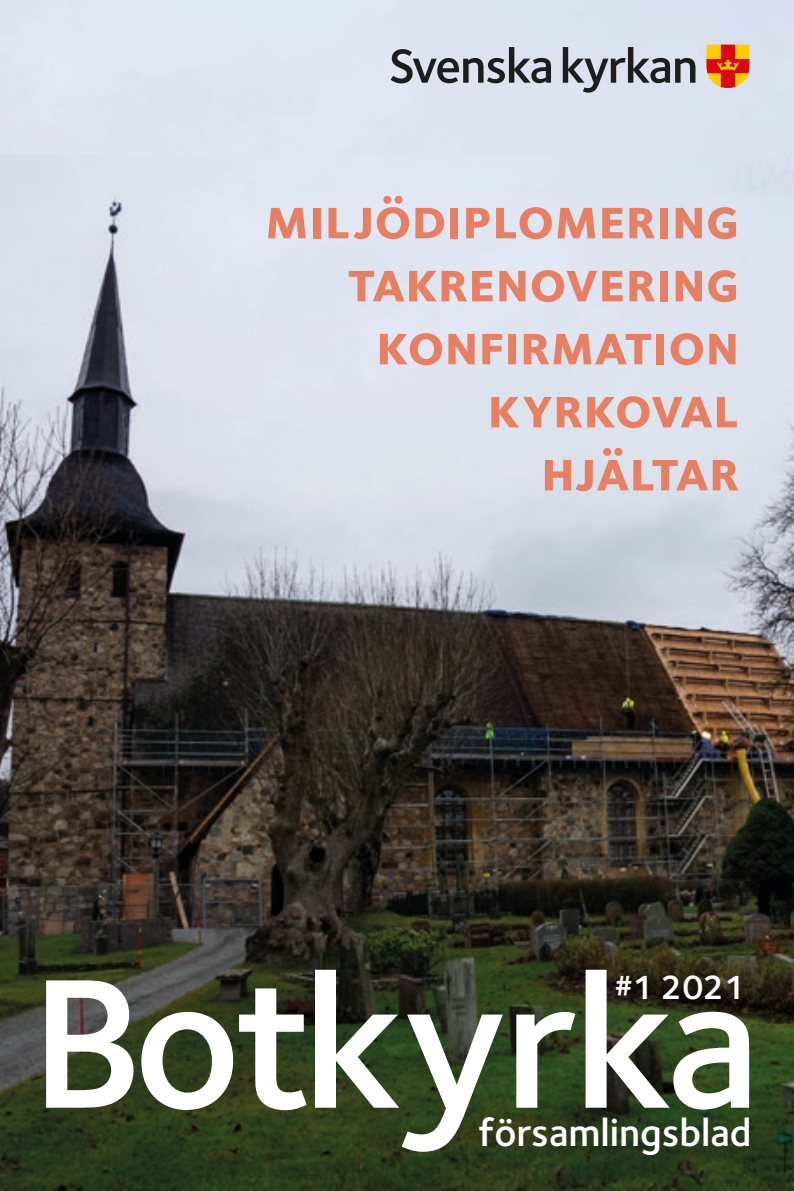
<style>
.page{position:relative;width:794px;height:1191px;background:#fff}
.page>*{position:absolute;margin:0;border:0;box-sizing:border-box;transform-origin:0 0}
.t1{font:600 190.75px "Foundry Sterling";letter-spacing:-.035em;color:#fff}
.t2{font:57.75px "Foundry Sterling Bold Expert";color:#e78063}
.t3{font:600 39.38px "Foundry Sterling";color:#fff}
.t4{font:600 34.65px "Foundry Sterling";color:#fff}
</style>
<div class="page">
<img style="left:0;top:155px;width:794px;height:1036px">
<svg style="left:391px;top:47px;width:160px;height:36px;background:#989ba3"></svg>
<svg style="left:563px;top:47px;width:132px;height:46px;background:#a4a9b1"></svg>
<svg style="left:706px;top:45px;width:43px;height:43px;background:#e96e22"></svg>
<p class="t2" style="left:265px;top:184px;width:476px">miljödiplomering</p>
<p class="t2" style="left:347px;top:247px;width:394px">takrenovering</p>
<p class="t2" style="left:376px;top:310px;width:365px">konfirmation</p>
<p class="t2" style="left:487px;top:373px;width:253px">kyrkoval</p>
<p class="t2" style="left:541px;top:436px;width:200px">hjältar</p>
<p class="t1" style="left:32px;top:930px;width:730px">Botkyrka</p>
<p class="t4" style="left:613px;top:966px;width:134px">#1 2021</p>
<p class="t3" style="left:478px;top:1109px;width:275px">församlingsblad</p>
</div>
